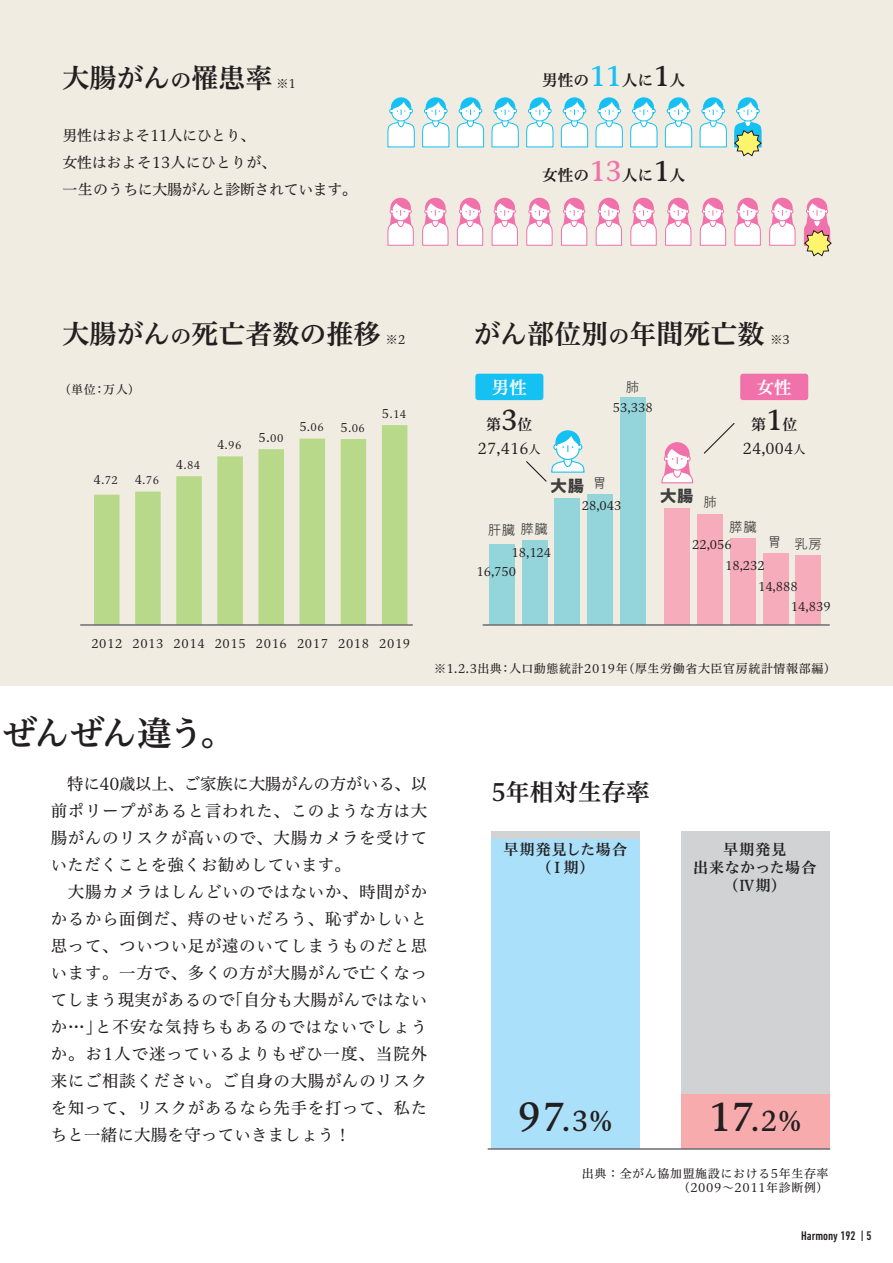
<style>
.page{position:relative;width:893px;height:1263px;background:#fff}
.page>*{position:absolute;margin:0;border:0;box-sizing:border-box;transform-origin:0 0}
.t1{font:34.5px "Hiragino UD Serif Std N W6";letter-spacing:-.06em;color:#231f20}
.t2{font:27px "Hiragino UD Serif Std N W6";color:#231f20}
.t3{font:24px "Hiragino UD Serif Std N W6";color:#231f20}
.t4{font:17.55px "Hiragino UD Serif Std N W6";color:#fff}
.t5{font:16.5px/27px "Hiragino UD Serif Std N W4";letter-spacing:.04em;color:#231f20}
.t6{font:700 16.5px "PA1 Gothic Std";color:#3e3e3f}
.t7{font:15.75px "Hiragino UD Serif Std N W6";color:#231f20}
.t8{font:15px/27px "Hiragino UD Serif Std N W4";letter-spacing:-.03em;color:#231f20}
.t9{font:15px/18px "Hiragino UD Serif Std N W6";letter-spacing:.06em;color:#231f20;text-align:center}
.t10{font:300 13.5px "PA1 Gothic Std";letter-spacing:.05em;color:#3e3e3f}
.t11{font:500 condensed 12.75px "DIN Next LT Pro";color:#231f20}
.t12{font:12px/14.4px "Hiragino UD Serif Std N W4";letter-spacing:.05em;color:#231f20;text-align:right}
.t13{font:12px/19px "Hiragino UD Serif Std N W4";color:#231f20}
.t14{font:10.5px "Hiragino UD Serif Std N W4";letter-spacing:.05em;color:#231f20}
.s1{font-size:21px}
.s2{font-size:26.7px;color:#15c0f2}
.s3{font-size:26.7px}
.s4{font-size:26.7px;color:#f171ab}
.s5{font-size:12px}
.s6{font-size:10.5px}
.s7{font-size:27px}
.s8{font-size:37.8px}
</style>
<div class="page">
<div style="left:0;top:0;width:893px;height:685px;background:#f1ece2"></div>
<div style="left:491px;top:831px;width:149px;height:318px;background:#d1d2d4"></div>
<div style="left:681px;top:831px;width:149px;height:318px;background:#d1d2d4"></div>
<div style="left:491px;top:840px;width:149px;height:309px;background:#aae0f9"></div>
<div style="left:681px;top:1094px;width:149px;height:55px;background:#f8abad"></div>
<svg style="left:387px;top:97px;width:28px;height:51px"></svg>
<svg style="left:422px;top:97px;width:28px;height:51px"></svg>
<svg style="left:456px;top:97px;width:28px;height:51px"></svg>
<svg style="left:491px;top:97px;width:28px;height:51px"></svg>
<svg style="left:526px;top:97px;width:28px;height:51px"></svg>
<svg style="left:560px;top:97px;width:28px;height:51px"></svg>
<svg style="left:595px;top:97px;width:28px;height:51px"></svg>
<svg style="left:630px;top:97px;width:28px;height:51px"></svg>
<svg style="left:665px;top:97px;width:27px;height:51px"></svg>
<svg style="left:699px;top:97px;width:28px;height:51px"></svg>
<svg style="left:387px;top:197px;width:27px;height:49px"></svg>
<svg style="left:422px;top:197px;width:27px;height:49px"></svg>
<svg style="left:456px;top:197px;width:28px;height:49px"></svg>
<svg style="left:491px;top:197px;width:27px;height:49px"></svg>
<svg style="left:526px;top:197px;width:27px;height:49px"></svg>
<svg style="left:561px;top:197px;width:27px;height:49px"></svg>
<svg style="left:595px;top:197px;width:27px;height:49px"></svg>
<svg style="left:630px;top:197px;width:27px;height:49px"></svg>
<svg style="left:665px;top:197px;width:27px;height:49px"></svg>
<svg style="left:699px;top:197px;width:28px;height:49px"></svg>
<svg style="left:734px;top:197px;width:27px;height:49px"></svg>
<svg style="left:769px;top:197px;width:27px;height:49px"></svg>
<div style="left:94px;top:495px;width:26px;height:129px;background:#b8d989"></div>
<svg style="left:135px;top:492px;width:26px;height:132px;background:#b9d98a"></svg>
<svg style="left:176px;top:476px;width:26px;height:148px;background:#b9d98a"></svg>
<svg style="left:217px;top:456px;width:26px;height:168px;background:#b9d98a"></svg>
<div style="left:258px;top:449px;width:26px;height:175px;background:#b8d989"></div>
<div style="left:300px;top:439px;width:25px;height:185px;background:#b8d989"></div>
<div style="left:341px;top:439px;width:25px;height:185px;background:#b8d989"></div>
<div style="left:382px;top:425px;width:25px;height:199px;background:#b8d989"></div>
<hr style="left:81px;top:624px;width:331px;height:2px;background:#6c6d70">
<hr style="left:488px;top:1148px;width:342px;height:2px;background:#6c6d70">
<svg style="left:661px;top:442px;width:33px;height:42px"></svg>
<div style="left:740px;top:374px;width:68px;height:26px;background:#f171ab;border-radius:3px"></div>
<div style="left:475px;top:374px;width:68px;height:26px;background:#15c0f2;border-radius:3px"></div>
<div style="left:489px;top:544px;width:26px;height:81px;background:#93d5da"></div>
<div style="left:522px;top:540px;width:25px;height:85px;background:#93d5da"></div>
<div style="left:555px;top:499px;width:25px;height:126px;background:#93d5da"></div>
<div style="left:587px;top:494px;width:26px;height:131px;background:#93d5da"></div>
<div style="left:620px;top:397px;width:26px;height:228px;background:#93d5da"></div>
<div style="left:665px;top:509px;width:25px;height:116px;background:#f7acbb"></div>
<div style="left:697px;top:514px;width:26px;height:111px;background:#f7acbb"></div>
<div style="left:730px;top:539px;width:26px;height:86px;background:#f7acbb"></div>
<div style="left:763px;top:554px;width:25px;height:71px;background:#f7acbb"></div>
<div style="left:795px;top:556px;width:26px;height:69px;background:#f7acbb"></div>
<hr style="left:483px;top:624px;width:346px;height:2px;background:#6c6d70">
<svg style="left:703px;top:423px;width:32px;height:31px"></svg>
<svg style="left:526px;top:430px;width:59px;height:52px"></svg>
<svg style="left:803px;top:197px;width:29px;height:60px"></svg>
<svg style="left:734px;top:97px;width:28px;height:60px"></svg>
<h2 class="t2" style="left:63px;top:57px;width:211px">大腸がん<span class="s1">の</span>罹患率</h2>
<p class="t8" style="left:63px;top:121px;width:296px">男性はおよそ11人にひとり、<br>女性はおよそ13人にひとりが、<br>一生のうちに大腸がんと診断されています。</p>
<p class="t12" style="left:276px;top:76px;width:21px">※1</p>
<p class="t7" style="left:542px;top:68px;width:145px">男性の<span class="s2">11</span>人に<span class="s3">1</span>人</p>
<p class="t7" style="left:542px;top:163px;width:145px">女性の<span class="s4">13</span>人に<span class="s3">1</span>人</p>
<h2 class="t2" style="left:63px;top:313px;width:319px">大腸がん<span class="s1">の</span>死亡者数の推移</h2>
<p class="t12" style="left:386px;top:331px;width:21px">※2</p>
<p class="t12" style="left:59px;top:381px;width:83px">（単位：万人）</p>
<p class="t14" style="left:94px;top:472px;width:26px"><span class="s5">4</span>.72</p>
<p class="t14" style="left:135px;top:472px;width:26px"><span class="s5">4</span>.76</p>
<p class="t14" style="left:176px;top:457px;width:26px"><span class="s5">4</span>.84</p>
<p class="t14" style="left:217px;top:437px;width:26px"><span class="s5">4</span>.96</p>
<p class="t12" style="left:258px;top:429px;width:26px">5.<span class="s6">00</span></p>
<p class="t14" style="left:299px;top:419px;width:26px"><span class="s5">5</span>.06</p>
<p class="t14" style="left:340px;top:420px;width:26px"><span class="s5">5</span>.06</p>
<p class="t14" style="left:382px;top:406px;width:26px"><span class="s5">5</span>.14</p>
<p class="t12" style="left:91px;top:635px;width:320px">2012 2013 2014 2015 2016 2017 2018 2019</p>
<h2 class="t2" style="left:474px;top:313px;width:292px">がん部位別<span class="s1">の</span>年間死亡数</h2>
<p class="t4" style="left:492px;top:374px;width:36px">男性</p>
<p class="t9" style="left:486px;top:414px;width:48px">第<span class="s7">3</span>位</p>
<p class="t12" style="left:770px;top:331px;width:21px">※3</p>
<p class="t4" style="left:757px;top:374px;width:36px">女性</p>
<p class="t9" style="left:751px;top:414px;width:48px">第<span class="s7">1</span>位</p>
<p class="t10" style="left:626px;top:380px;width:15px">肺</p>
<p class="t12" style="left:613px;top:400px;width:41px">53,338</p>
<p class="t8" style="left:478px;top:434px;width:64px">27,416<span class="s5">人</span></p>
<p class="t8" style="left:743px;top:434px;width:64px">24,004<span class="s5">人</span></p>
<p class="t6" style="left:551px;top:475px;width:57px">大腸 <sup>胃</sup></p>
<p class="t10" style="left:488px;top:522px;width:62px">肝臓膵臓</p>
<p class="t13" style="left:476px;top:542px;width:76px;text-indent:35px">18,124<br>16,750</p>
<p class="t12" style="left:582px;top:497px;width:41px">28,043</p>
<p class="t6" style="left:660px;top:485px;width:35px">大腸</p>
<p class="t10" style="left:703px;top:495px;width:15px">肺</p>
<p class="t10" style="left:729px;top:520px;width:29px">膵臓</p>
<p class="t12" style="left:692px;top:537px;width:41px">22,056</p>
<p class="t10" style="left:768px;top:535px;width:15px">胃</p>
<p class="t10" style="left:794px;top:537px;width:29px">乳房</p>
<p class="t12" style="left:725px;top:558px;width:41px">18,232</p>
<p class="t12" style="left:758px;top:578px;width:41px">14,888</p>
<p class="t12" style="left:791px;top:599px;width:41px">14,839</p>
<p class="t12" style="left:434px;top:661px;width:403px">※1.2.3出典：人口動態統計2019年（厚生労働省大臣官房統計情報部編）</p>
<h1 class="t1" style="left:3px;top:706px;width:234px">ぜんぜん違う。</h1>
<p class="t5" style="left:51px;top:770px;width:378px;text-indent:17px">特に40歳以上、ご家族に大腸がんの方がいる、以前ポリープがあると言われた、このような方は大腸がんのリスクが高いので、大腸カメラを受けていただくことを強くお勧めしています。<br>　大腸カメラはしんどいのではないか、時間がかかるから面倒だ、痔のせいだろう、恥ずかしいと思って、ついつい足が遠のいてしまうものだと思います。一方で、多くの方が大腸がんで亡くなってしまう現実があるので｢自分も大腸がんではないか…｣と不安な気持ちもあるのではないでしょうか。お1人で迷っているよりもぜひ一度、当院外来にご相談ください。ご自身の大腸がんのリスクを知って、リスクがあるなら先手を打って、私たちと一緒に大腸を守っていきましょう！</p>
<h3 class="t3" style="left:491px;top:774px;width:160px">5年相対生存率</h3>
<p class="t9" style="left:504px;top:840px;width:125px">早期発見した場合（Ⅰ期）</p>
<p class="t9" style="left:693px;top:840px;width:125px">早期発見<br>出来なかった場合（Ⅳ期）</p>
<h2 class="t2" style="left:518px;top:1100px;width:96px"><span class="s8">97</span>.3%</h2>
<h2 class="t2" style="left:708px;top:1100px;width:94px"><span class="s8">17</span>.2%</h2>
<p class="t12" style="left:582px;top:1166px;width:248px">出典：全がん協加盟施設における5年生存率（2009～2011年診断例）</p>
<p class="t11" style="left:801px;top:1228px;width:72px">Harmony 192 | 5</p>
</div>
